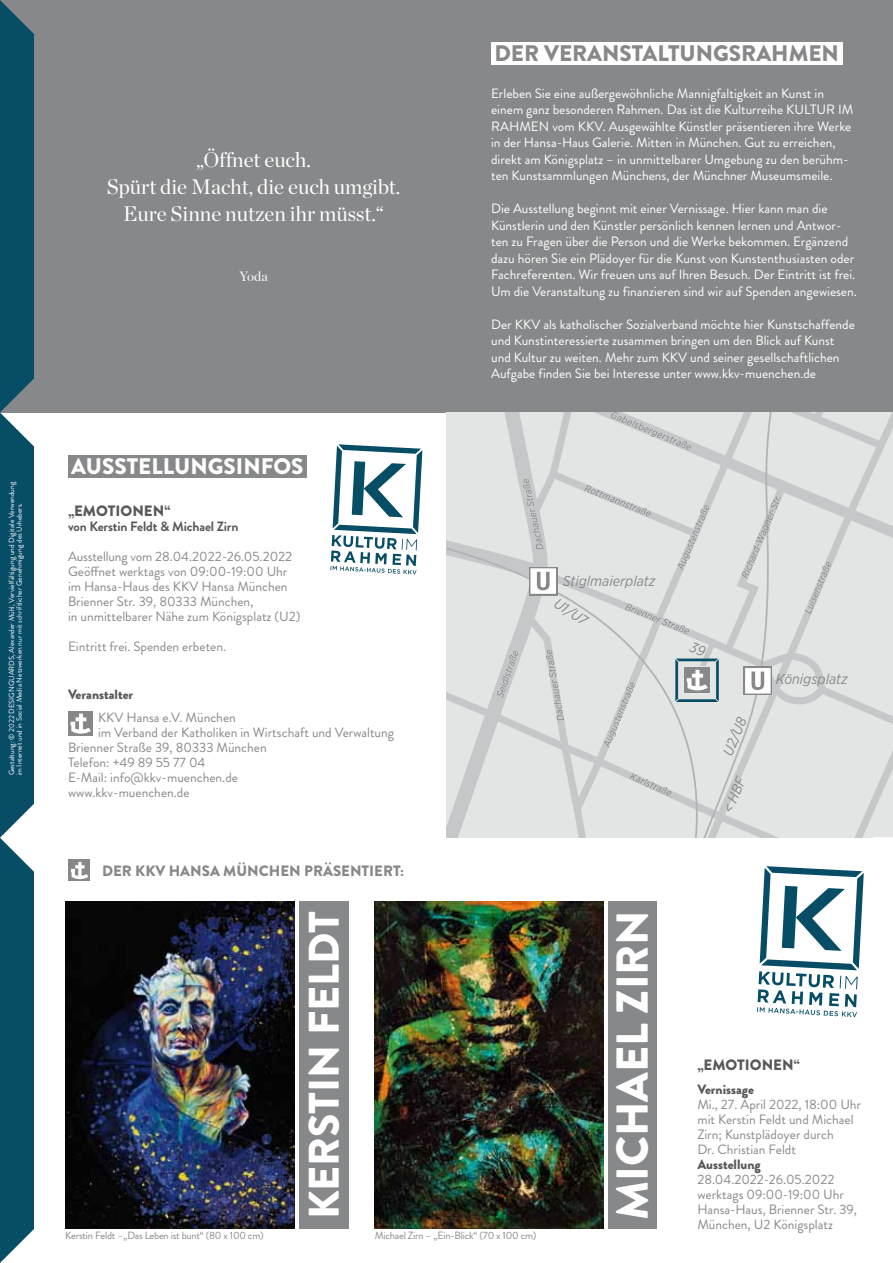
<style>
.page{position:relative;width:893px;height:1263px;background:#fff}
.page>*{position:absolute;margin:0;border:0;box-sizing:border-box;transform-origin:0 0}
.t1{font:900 44.7px "Brandon Grotesque";color:#fff}
.t2{font:900 42.75px "Brandon Grotesque";color:#fff}
.t3{font:900 22.5px "Brandon Grotesque";color:#87888a}
.t4{font:900 22.5px "Brandon Grotesque";color:#fff}
.t5{font:21px/27px "Chronicle Display";color:#fff;text-align:center}
.t6{font:900 15px "Brandon Grotesque";color:#87888a}
.t7{font:900 15px "Brandon Grotesque";color:#58585a}
.t8{font:italic 14.4px "Gotham Narrow";color:#87888a}
.t9{font:13.5px/16.5px "Brandon Grotesque";color:#fff}
.t10{font:13.5px/15px "Brandon Grotesque";color:#87888a}
.t11{font:900 13.5px "Brandon Grotesque";color:#58585a}
.t12{font:700 13.5px "Brandon Grotesque";letter-spacing:-.01em;color:#58585a}
.t13{font:13.5px "Chronicle Display";color:#fff}
.t14{font:10.5px "Brandon Grotesque";letter-spacing:-.02em;color:#87888a}
.t15{font:7.5px/7.5px "Brandon Grotesque";color:#fff}
</style>
<div class="page">
<img style="left:66px;top:901px;width:229px;height:328px">
<img style="left:374px;top:901px;width:229px;height:328px">
<svg style="left:757px;top:866px;width:107px;height:151px"></svg>
<div style="left:299px;top:901px;width:50px;height:328px;background:#87888a"></div>
<div style="left:608px;top:901px;width:49px;height:328px;background:#87888a"></div>
<div style="left:68px;top:455px;width:239px;height:22px;background:#87888a"></div>
<svg style="left:330px;top:444px;width:92px;height:130px"></svg>
<div style="left:68px;top:711px;width:25px;height:25px;background:#87888a"></div>
<svg style="left:71px;top:713px;width:20px;height:21px"></svg>
<div style="left:0;top:0;width:893px;height:412px;background:#87888a"></div>
<div style="left:491px;top:43px;width:351px;height:22px;background:#fff"></div>
<svg style="left:0;top:0;width:34px;height:1263px;background:#16576d"></svg>
<svg style="left:446px;top:412px;width:447px;height:426px;background:#dfe0e0"></svg>
<svg style="left:629px;top:773px;width:43px;height:23px"></svg>
<svg style="left:546px;top:650px;width:18px;height:70px"></svg>
<svg style="left:523px;top:479px;width:20px;height:70px"></svg>
<svg style="left:497px;top:651px;width:21px;height:47px"></svg>
<svg style="left:678px;top:505px;width:31px;height:65px;background:#d6d7d7"></svg>
<svg style="left:611px;top:412px;width:80px;height:38px;background:#d6d7d8"></svg>
<svg style="left:805px;top:562px;width:26px;height:52px"></svg>
<svg style="left:584px;top:485px;width:67px;height:32px;background:#d8d9d9"></svg>
<svg style="left:741px;top:496px;width:40px;height:82px;background:#d8d9d9"></svg>
<div style="left:744px;top:667px;width:28px;height:28px;background:#87888a"></div>
<svg style="left:745px;top:649px;width:84px;height:48px;background:#d7d8d8"></svg>
<div style="left:529px;top:567px;width:28px;height:28px;background:#87888a"></div>
<svg style="left:530px;top:568px;width:26px;height:26px"></svg>
<div style="left:69px;top:860px;width:21px;height:21px;background:#87888a"></div>
<svg style="left:71px;top:862px;width:17px;height:17px"></svg>
<svg style="left:604px;top:604px;width:116px;height:144px;background:#d4d7d8"></svg>
<p class="t15" style="left:8px;top:775px;width:295px;rotate:-90deg">Gestaltung: © 2022 DESIGNGUARDS, Alexander Mühl, Vervielfältigung und Digitale Verwendung im Internet und in Social Media Netzwerken nur mit schriftlicher Genehmigung des Urhebers.</p>
<h3 class="t5" style="left:107px;top:145px;width:295px">„Öffnet euch.<br>Spürt die Macht, die euch umgibt.<br>Eure Sinne nutzen ihr müsst.“</h3>
<p class="t13" style="left:239px;top:266px;width:30px">Yoda</p>
<h3 class="t4" style="left:71px;top:450px;width:234px">AUSSTELLUNGSINFOS</h3>
<p class="t7" style="left:68px;top:500px;width:104px">„EMOTIONEN“</p>
<p class="t12" style="left:68px;top:517px;width:172px">von Kerstin Feldt &amp; Michael Zirn</p>
<p class="t10" style="left:68px;top:549px;width:234px">Ausstellung vom 28.04.2022-26.05.2022<br>Geöffnet werktags von 09:00-19:00 Uhr im Hansa-Haus des KKV Hansa München Brienner Str. 39, 80333 München,<br>in unmittelbarer Nähe zum Königsplatz (U2)</p>
<p class="t10" style="left:68px;top:639px;width:160px">Eintritt frei. Spenden erbeten.</p>
<p class="t11" style="left:68px;top:685px;width:67px">Veranstalter</p>
<p class="t10" style="left:98px;top:710px;width:139px">KKV Hansa e.V. München</p>
<p class="t10" style="left:98px;top:725px;width:298px">im Verband der Katholiken in Wirtschaft und Verwaltung</p>
<p class="t10" style="left:68px;top:740px;width:200px">Brienner Straße 39, 80333 München</p>
<p class="t10" style="left:68px;top:755px;width:139px">Telefon: +49 89 55 77 04</p>
<p class="t10" style="left:68px;top:770px;width:171px">E-Mail: info@kkv-muenchen.de</p>
<p class="t10" style="left:68px;top:785px;width:123px">www.kkv-muenchen.de</p>
<h3 class="t3" style="left:494px;top:38px;width:346px">DER VERANSTALTUNGSRAHMEN</h3>
<p class="t9" style="left:491px;top:85px;width:364px">Erleben Sie eine außergewöhnliche Mannigfaltigkeit an Kunst in einem ganz besonderen Rahmen. Das ist die Kulturreihe KULTUR IM RAHMEN vom KKV. Ausgewählte Künstler präsentieren ihre Werke in der Hansa-Haus Galerie. Mitten in München. Gut zu erreichen, direkt am Königsplatz – in unmittelbarer Umgebung zu den berühm&shy;ten Kunstsammlungen Münchens, der Münchner Museumsmeile.</p>
<p class="t9" style="left:491px;top:201px;width:367px">Die Ausstellung beginnt mit einer Vernissage. Hier kann man die Künstlerin und den Künstler persönlich kennen lernen und Antwor&shy;ten zu Fragen über die Person und die Werke bekommen. Ergänzend dazu hören Sie ein Plädoyer für die Kunst von Kunstenthusiasten oder Fachreferenten. Wir freuen uns auf Ihren Besuch. Der Eintritt ist frei.<br>Um die Veranstaltung zu finanzieren sind wir auf Spenden angewiesen.</p>
<p class="t9" style="left:491px;top:316px;width:365px">Der KKV als katholischer Sozialverband möchte hier Kunstschaffende und Kunstinteressierte zusammen bringen um den Blick auf Kunst und Kultur zu weiten. Mehr zum KKV und seiner gesellschaftlichen Aufgabe finden Sie bei Interesse unter www.kkv-muenchen.de</p>
<p class="t8" style="left:563px;top:571px;width:94px">Stiglmaierplatz</p>
<p class="t8" style="left:560px;top:595px;width:38px;rotate:33deg">U1/U7</p>
<p class="t8" style="left:719px;top:752px;width:42px;rotate:-68deg">U2/U8</p>
<p class="t8" style="left:719px;top:809px;width:39px;rotate:-68deg">&lt; HBF</p>
<p class="t8" style="left:776px;top:670px;width:73px">Königsplatz</p>
<p class="t6" style="left:102px;top:860px;width:304px">DER KKV HANSA MÜNCHEN PRÄSENTIERT:</p>
<h2 class="t2" style="left:294px;top:1219px;width:310px;rotate:-90deg">KERSTIN FELDT</h2>
<h1 class="t1" style="left:601px;top:1220px;width:312px;rotate:-90deg">MICHAEL ZIRN</h1>
<p class="t14" style="left:65px;top:1228px;width:200px">Kerstin Feldt –„Das Leben ist bunt“ (80 x 100 cm)</p>
<p class="t14" style="left:375px;top:1228px;width:163px">Michael Zirn – „Ein-Blick“ (70 x 100 cm)</p>
<p class="t7" style="left:697px;top:1055px;width:104px">„EMOTIONEN“</p>
<p class="t11" style="left:697px;top:1080px;width:58px">Vernissage</p>
<p class="t10" style="left:697px;top:1097px;width:165px">Mi., 27. April 2022, 18:00 Uhr mit Kerstin Feldt und Michael<br>Zirn; Kunstplädoyer durch<br>Dr. Christian Feldt</p>
<p class="t11" style="left:697px;top:1155px;width:65px">Ausstellung</p>
<p class="t10" style="left:697px;top:1172px;width:161px">28.04.2022-26.05.2022 werktags 09:00-19:00 Uhr<br>Hansa-Haus, Brienner Str. 39,<br>München, U2 Königsplatz</p>
</div>
